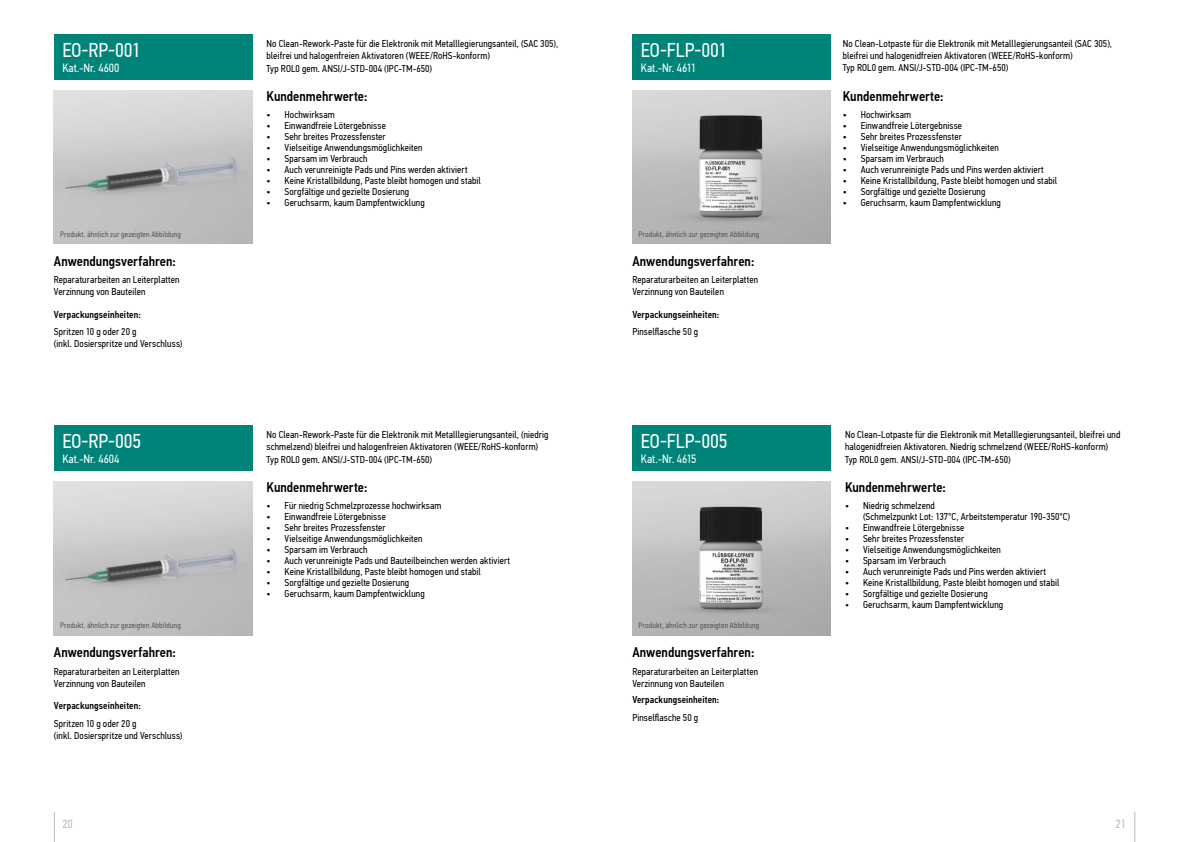
<style>
.page{position:relative;width:1191px;height:842px;background:#fff}
.page>*{position:absolute;margin:0;border:0;box-sizing:border-box;transform-origin:0 0}
.t1{font:20px "PF Din Text Cond Pro";letter-spacing:-.005em;color:#fff}
.t2{font:500 14px "PF Din Text Cond Pro";color:#000}
.t3{font:12px "PF Din Text Cond Pro";color:#fff}
.t4{font:12px "PF Din Text Cond Pro";color:#bcbcbc}
.t5{font:10px/12px "PF Din Text Cond Pro";letter-spacing:.01em;color:#000}
.t6{font:500 10px "PF Din Text Cond Pro";letter-spacing:.01em;color:#000}
.t7{font:8px "PF Din Text Cond Pro";letter-spacing:.02em;color:#575756}
</style>
<div class="page">
<hr style="left:54px;top:812px;width:1px;height:30px;background:#bcbcbc">
<hr style="left:1134px;top:812px;width:1px;height:30px;background:#bcbcbc">
<div style="left:632px;top:34px;width:199px;height:45px;background:#008378"></div>
<img style="left:632px;top:91px;width:199px;height:153px">
<div style="left:54px;top:34px;width:198px;height:45px;background:#008378"></div>
<div style="left:54px;top:425px;width:198px;height:46px;background:#008378"></div>
<img style="left:54px;top:91px;width:198px;height:153px">
<img style="left:54px;top:482px;width:198px;height:153px">
<div style="left:632px;top:425px;width:199px;height:46px;background:#008378"></div>
<img style="left:632px;top:482px;width:199px;height:153px">
<h1 class="t1" style="left:62px;top:38px;width:80px">EO-RP-001</h1>
<p class="t3" style="left:62px;top:60px;width:59px">Kat.-Nr. 4600</p>
<p class="t5" style="left:266px;top:37px;width:293px">No Clean-Rework-Paste für die Elektronik mit Metalllegierungsanteil, (SAC 305), bleifrei und halogenfreien Aktivatoren (WEEE/RoHS-konform)</p>
<p class="t5" style="left:266px;top:62px;width:167px">Typ ROL0 gem. ANSI/J-STD-004 (IPC-TM-650)</p>
<h2 class="t2" style="left:266px;top:88px;width:102px">Kundenmehrwerte:</h2>
<p class="t5" style="left:266px;top:108px;width:70px">• Hochwirksam</p>
<p class="t5" style="left:266px;top:119px;width:121px">• Einwandfreie Lötergebnisse</p>
<p class="t5" style="left:266px;top:130px;width:121px">• Sehr breites Prozessfenster</p>
<p class="t5" style="left:266px;top:141px;width:157px">• Vielseitige Anwendungsmöglichkeiten</p>
<p class="t5" style="left:266px;top:152px;width:102px">• Sparsam im Verbrauch</p>
<p class="t5" style="left:266px;top:163px;width:202px">• Auch verunreinigte Pads und Pins werden aktiviert</p>
<p class="t5" style="left:266px;top:174px;width:216px">• Keine Kristallbildung, Paste bleibt homogen und stabil</p>
<p class="t5" style="left:266px;top:185px;width:144px">• Sorgfältige und gezielte Dosierung</p>
<p class="t5" style="left:266px;top:196px;width:160px">• Geruchsarm, kaum Dampfentwicklung</p>
<h1 class="t1" style="left:641px;top:38px;width:88px">EO-FLP-001</h1>
<p class="t3" style="left:641px;top:60px;width:57px">Kat.-Nr. 4611</p>
<p class="t7" style="left:60px;top:229px;width:122px">Produkt, ähnlich zur gezeigten Abbildung</p>
<p class="t7" style="left:638px;top:229px;width:122px">Produkt, ähnlich zur gezeigten Abbildung</p>
<h2 class="t2" style="left:54px;top:252px;width:123px">Anwendungsverfahren:</h2>
<p class="t5" style="left:54px;top:274px;width:127px">Reparaturarbeiten an Leiterplatten<br>Verzinnung von Bauteilen</p>
<p class="t6" style="left:54px;top:308px;width:88px">Verpackungseinheiten:</p>
<p class="t5" style="left:54px;top:326px;width:130px">Spritzen 10 g oder 20 g<br>(inkl. Dosierspritze und Verschluss)</p>
<h1 class="t1" style="left:62px;top:429px;width:80px">EO-RP-005</h1>
<p class="t3" style="left:62px;top:452px;width:59px">Kat.-Nr. 4604</p>
<p class="t7" style="left:60px;top:621px;width:122px">Produkt, ähnlich zur gezeigten Abbildung</p>
<h2 class="t2" style="left:54px;top:644px;width:123px">Anwendungsverfahren:</h2>
<p class="t5" style="left:54px;top:665px;width:127px">Reparaturarbeiten an Leiterplatten<br>Verzinnung von Bauteilen</p>
<p class="t6" style="left:54px;top:699px;width:88px">Verpackungseinheiten:</p>
<p class="t5" style="left:54px;top:717px;width:130px">Spritzen 10 g oder 20 g<br>(inkl. Dosierspritze und Verschluss)</p>
<p class="t5" style="left:266px;top:428px;width:284px">No Clean-Rework-Paste für die Elektronik mit Metalllegierungsanteil, (niedrig schmelzend) bleifrei und halogenfreien Aktivatoren (WEEE/RoHS-konform)</p>
<p class="t5" style="left:266px;top:453px;width:167px">Typ ROL0 gem. ANSI/J-STD-004 (IPC-TM-650)</p>
<h2 class="t2" style="left:266px;top:479px;width:102px">Kundenmehrwerte:</h2>
<p class="t5" style="left:266px;top:500px;width:176px">• Für niedrig Schmelzprozesse hochwirksam</p>
<p class="t5" style="left:266px;top:511px;width:121px">• Einwandfreie Lötergebnisse</p>
<p class="t5" style="left:266px;top:522px;width:121px">• Sehr breites Prozessfenster</p>
<p class="t5" style="left:266px;top:533px;width:157px">• Vielseitige Anwendungsmöglichkeiten</p>
<p class="t5" style="left:266px;top:544px;width:102px">• Sparsam im Verbrauch</p>
<p class="t5" style="left:266px;top:555px;width:245px">• Auch verunreinigte Pads und Bauteilbeinchen werden aktiviert</p>
<p class="t5" style="left:266px;top:566px;width:216px">• Keine Kristallbildung, Paste bleibt homogen und stabil</p>
<p class="t5" style="left:266px;top:577px;width:144px">• Sorgfältige und gezielte Dosierung</p>
<p class="t5" style="left:266px;top:588px;width:160px">• Geruchsarm, kaum Dampfentwicklung</p>
<h2 class="t2" style="left:632px;top:252px;width:123px">Anwendungsverfahren:</h2>
<p class="t5" style="left:632px;top:274px;width:127px">Reparaturarbeiten an Leiterplatten<br>Verzinnung von Bauteilen</p>
<p class="t6" style="left:632px;top:308px;width:88px">Verpackungseinheiten:</p>
<p class="t5" style="left:632px;top:326px;width:67px">Pinselflasche 50 g</p>
<h1 class="t1" style="left:641px;top:429px;width:88px">EO-FLP-005</h1>
<p class="t3" style="left:641px;top:452px;width:57px">Kat.-Nr. 4615</p>
<p class="t7" style="left:638px;top:621px;width:122px">Produkt, ähnlich zur gezeigten Abbildung</p>
<h2 class="t2" style="left:632px;top:644px;width:123px">Anwendungsverfahren:</h2>
<p class="t5" style="left:632px;top:665px;width:127px">Reparaturarbeiten an Leiterplatten<br>Verzinnung von Bauteilen</p>
<p class="t6" style="left:632px;top:694px;width:88px">Verpackungseinheiten:</p>
<p class="t5" style="left:632px;top:711px;width:67px">Pinselflasche 50 g</p>
<p class="t5" style="left:842px;top:38px;width:271px">No Clean-Lotpaste für die Elektronik mit Metalllegierungsanteil (SAC 305), bleifrei und halogenidfreien Aktivatoren (WEEE/RoHS-konform)<br>Typ ROL0 gem. ANSI/J-STD-004 (IPC-TM-650)</p>
<h2 class="t2" style="left:842px;top:88px;width:102px">Kundenmehrwerte:</h2>
<p class="t5" style="left:842px;top:108px;width:70px">• Hochwirksam</p>
<p class="t5" style="left:842px;top:119px;width:121px">• Einwandfreie Lötergebnisse</p>
<p class="t5" style="left:842px;top:130px;width:121px">• Sehr breites Prozessfenster</p>
<p class="t5" style="left:842px;top:141px;width:157px">• Vielseitige Anwendungsmöglichkeiten</p>
<p class="t5" style="left:842px;top:152px;width:102px">• Sparsam im Verbrauch</p>
<p class="t5" style="left:842px;top:163px;width:202px">• Auch verunreinigte Pads und Pins werden aktiviert</p>
<p class="t5" style="left:842px;top:174px;width:216px">• Keine Kristallbildung, Paste bleibt homogen und stabil</p>
<p class="t5" style="left:842px;top:185px;width:144px">• Sorgfältige und gezielte Dosierung</p>
<p class="t5" style="left:842px;top:196px;width:160px">• Geruchsarm, kaum Dampfentwicklung</p>
<p class="t5" style="left:845px;top:428px;width:277px">No Clean-Lotpaste für die Elektronik mit Metalllegierungsanteil, bleifrei und halogenidfreien Aktivatoren. Niedrig schmelzend (WEEE/RoHS-konform)</p>
<p class="t5" style="left:845px;top:453px;width:167px">Typ ROL0 gem. ANSI/J-STD-004 (IPC-TM-650)</p>
<h2 class="t2" style="left:845px;top:479px;width:102px">Kundenmehrwerte:</h2>
<p class="t5" style="left:863px;top:500px;width:208px;line-height:11px;text-indent:-18px">• Niedrig schmelzend<br>(Schmelzpunkt Lot: 137°C, Arbeitstemperatur 190-350°C)</p>
<p class="t5" style="left:845px;top:522px;width:121px">• Einwandfreie Lötergebnisse</p>
<p class="t5" style="left:845px;top:533px;width:121px">• Sehr breites Prozessfenster</p>
<p class="t5" style="left:845px;top:544px;width:157px">• Vielseitige Anwendungsmöglichkeiten</p>
<p class="t5" style="left:845px;top:555px;width:102px">• Sparsam im Verbrauch</p>
<p class="t5" style="left:845px;top:566px;width:202px">• Auch verunreinigte Pads und Pins werden aktiviert</p>
<p class="t5" style="left:845px;top:577px;width:216px">• Keine Kristallbildung, Paste bleibt homogen und stabil</p>
<p class="t5" style="left:845px;top:588px;width:144px">• Sorgfältige und gezielte Dosierung</p>
<p class="t5" style="left:845px;top:599px;width:160px">• Geruchsarm, kaum Dampfentwicklung</p>
<p class="t4" style="left:62px;top:817px;width:12px">20</p>
<p class="t4" style="left:1115px;top:817px;width:12px">21</p>
</div>
